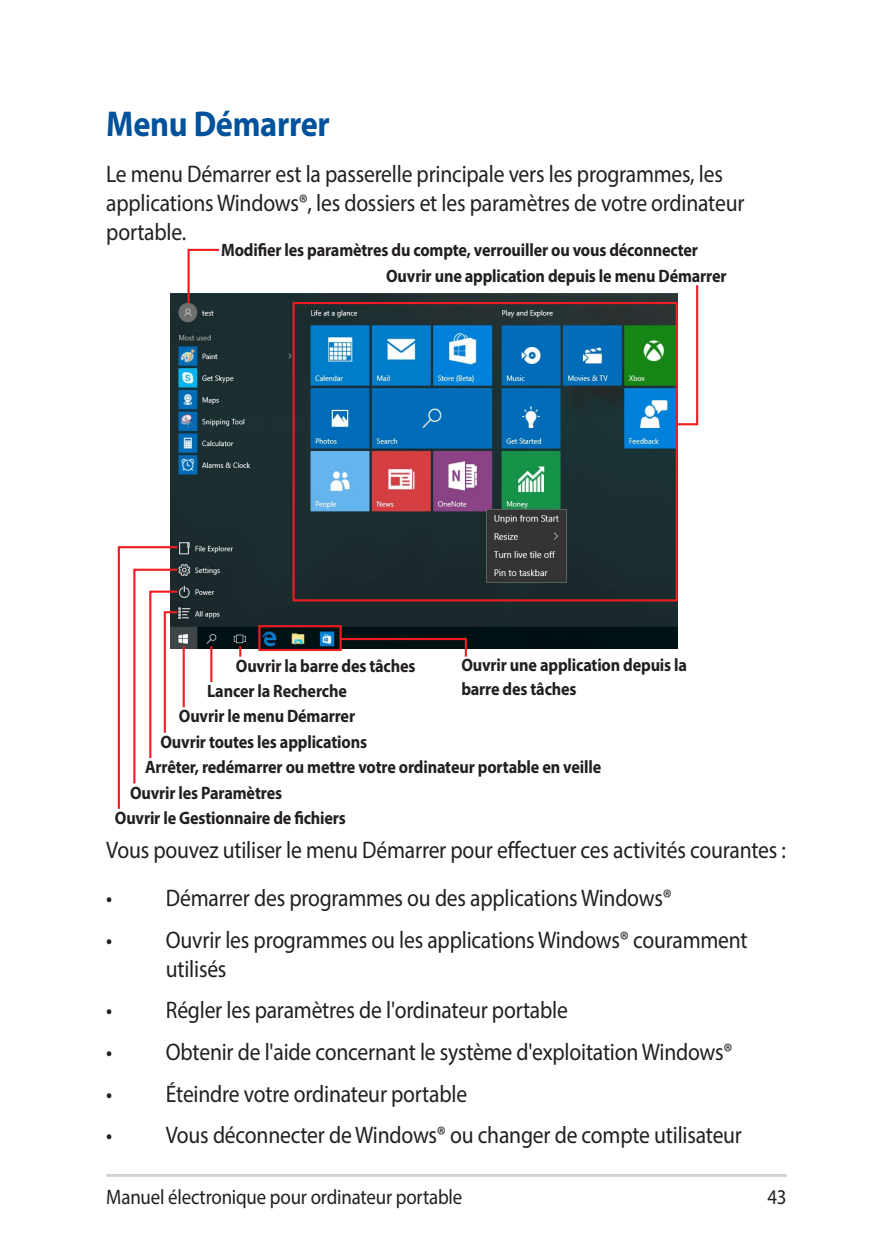
<style>
.page{position:relative;width:893px;height:1259px;background:#fff}
.page>*{position:absolute;margin:0;border:0;box-sizing:border-box;transform-origin:0 0}
.t1{font:700 36px "Myriad Pro";letter-spacing:-.01em;color:#01529a;scale:.9 1}
.t2{font:24px/28.8px "Myriad Pro";letter-spacing:-.01em;color:#231f20;scale:.9 1}
.t3{font:21px "Myriad Pro";letter-spacing:-.01em;color:#231f20;scale:.9 1}
.t4{font:700 18px/24px "Myriad Pro";letter-spacing:-.01em;color:#231f20;scale:.9 1}
</style>
<div class="page">
<hr style="left:106px;top:1174px;width:681px;height:3px;background:#d1d2d4">
<img style="left:170px;top:293px;width:508px;height:356px">
<svg style="left:674px;top:285px;width:25px;height:141px"></svg>
<svg style="left:117px;top:545px;width:62px;height:264px"></svg>
<svg style="left:338px;top:637px;width:130px;height:20px"></svg>
<svg style="left:239px;top:646px;width:2px;height:10px"></svg>
<hr style="left:183px;top:646px;width:2px;height:61px;background:#ee1d23">
<svg style="left:186px;top:248px;width:35px;height:58px"></svg>
<div style="left:293px;top:302px;width:385px;height:299px;border:2px solid #ee1d23"></div>
<div style="left:258px;top:625px;width:84px;height:26px;border:2px solid #ee1d23"></div>
<hr style="left:210px;top:646px;width:2px;height:36px;background:#ee1d23">
<h1 class="t1" style="left:106px;top:101px;width:250px">Menu Démarrer</h1>
<p class="t2" style="left:106px;top:159px;width:710px">Le menu Démarrer est la passerelle principale vers les programmes, les applications Windows®, les dossiers et les paramètres de votre ordinateur portable.</p>
<p class="t4" style="left:221px;top:237px;width:531px">Modifier les paramètres du compte, verrouiller ou vous déconnecter</p>
<p class="t4" style="left:386px;top:264px;width:380px">Ouvrir une application depuis le menu Démarrer</p>
<p class="t4" style="left:236px;top:653px;width:201px">Ouvrir la barre des tâches</p>
<p class="t4" style="left:461px;top:653px;width:252px">Ouvrir une application depuis la barre des tâches</p>
<p class="t4" style="left:207px;top:678px;width:157px">Lancer la Recherche</p>
<p class="t4" style="left:179px;top:704px;width:197px">Ouvrir le menu Démarrer</p>
<p class="t4" style="left:145px;top:754px;width:508px">Arrêter, redémarrer ou mettre votre ordinateur portable en veille</p>
<p class="t4" style="left:160px;top:729px;width:231px">Ouvrir toutes les applications</p>
<p class="t4" style="left:130px;top:780px;width:170px">Ouvrir les Paramètres</p>
<p class="t4" style="left:115px;top:805px;width:258px">Ouvrir le Gestionnaire de fichiers</p>
<p class="t2" style="left:106px;top:835px;width:757px">Vous pouvez utiliser le menu Démarrer pour effectuer ces activités courantes :</p>
<p class="t2" style="left:106px;top:883px;width:630px">• Démarrer des programmes ou des applications Windows®</p>
<p class="t2" style="left:166px;top:925px;width:648px;text-indent:-60px">• Ouvrir les programmes ou les applications Windows® couramment utilisés</p>
<p class="t2" style="left:106px;top:995px;width:514px">• Régler les paramètres de l'ordinateur portable</p>
<p class="t2" style="left:106px;top:1037px;width:697px">• Obtenir de l'aide concernant le système d'exploitation Windows®</p>
<p class="t2" style="left:106px;top:1078px;width:402px">• Éteindre votre ordinateur portable</p>
<p class="t2" style="left:106px;top:1120px;width:708px">• Vous déconnecter de Windows® ou changer de compte utilisateur</p>
<p class="t3" style="left:106px;top:1184px;width:397px">Manuel électronique pour ordinateur portable</p>
<p class="t3" style="left:767px;top:1184px;width:23px">43</p>
</div>
